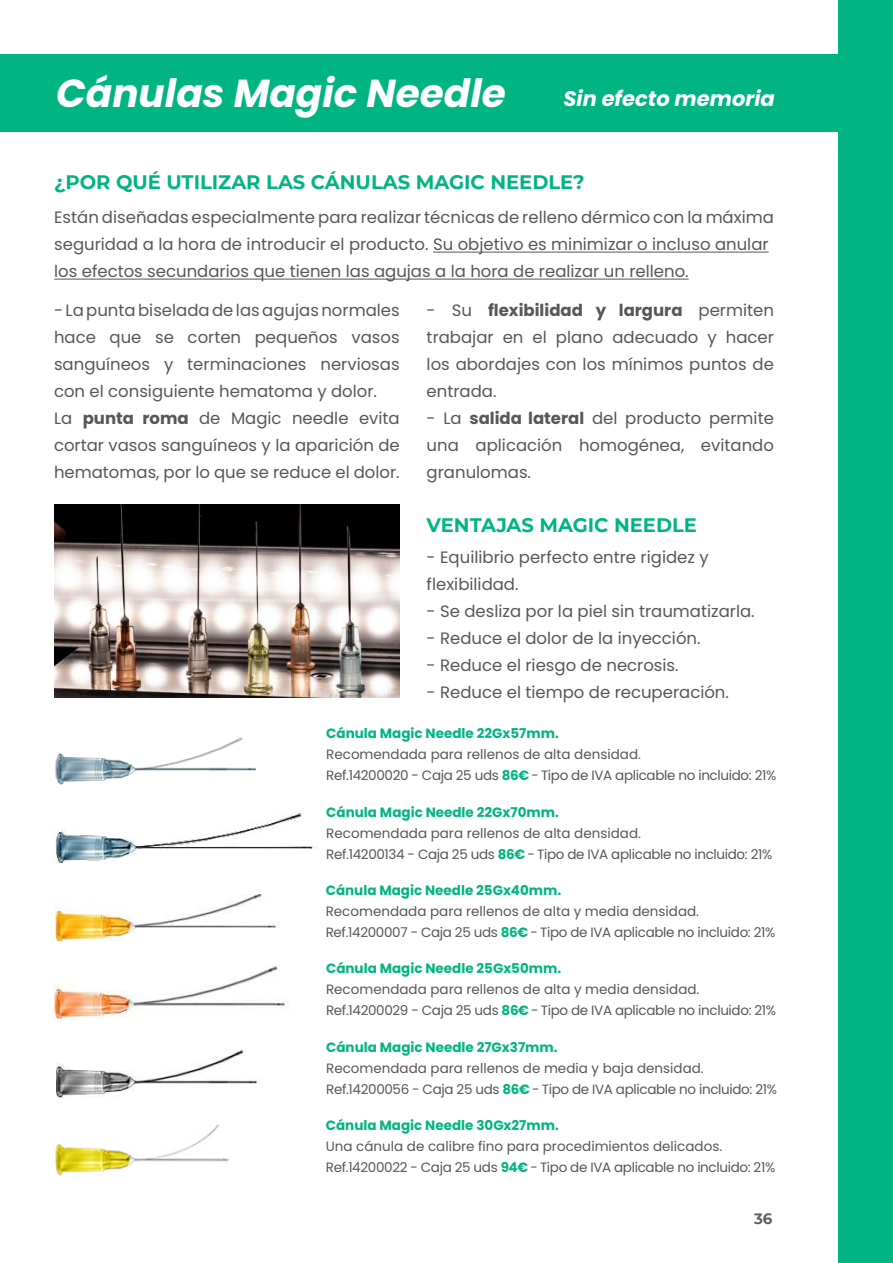
<style>
.page{position:relative;width:893px;height:1263px;background:#fff}
.page>*{position:absolute;margin:0;border:0;box-sizing:border-box;transform-origin:0 0}
.t1{font:italic 700 39px "Poppins";color:#fff}
.t2{font:italic 700 21px "Poppins";color:#fff}
.t3{font:700 19.5px "Montserrat";color:#00b582}
.t4{font:16.5px/27px "Poppins";color:#585756}
.t5{font:700 15px "Montserrat";color:#616161}
.t6{font:13.5px/21px "Poppins";letter-spacing:-.025em;color:#585756}
.t7{font:700 13.5px "Poppins";color:#00b582}
.t8{font:13.5px/21px "Poppins";color:#585756}
.s1{font-weight:700}
.s2{font-weight:700;color:#00b582}
</style>
<div class="page">
<img style="left:56px;top:894px;width:220px;height:46px">
<img style="left:54px;top:966px;width:232px;height:55px">
<img style="left:56px;top:1049px;width:204px;height:49px">
<img style="left:55px;top:737px;width:201px;height:48px">
<img style="left:55px;top:1124px;width:174px;height:52px">
<hr style="left:433px;top:252px;width:336px;height:1px;background:#585756">
<hr style="left:54px;top:279px;width:635px;height:1px;background:#585756">
<div style="left:0;top:54px;width:850px;height:78px;background:#00b582"></div>
<div style="left:839px;top:0;width:54px;height:1263px;background:#00b582"></div>
<img style="left:54px;top:808px;width:264px;height:55px">
<img style="left:54px;top:505px;width:346px;height:193px">
<h1 class="t1" style="left:56px;top:71px;width:451px">Cánulas Magic Needle</h1>
<p class="t2" style="left:563px;top:86px;width:213px">Sin efecto memoria</p>
<p class="t3" style="left:54px;top:168px;width:532px">¿POR QUÉ UTILIZAR LAS CÁNULAS MAGIC NEEDLE?</p>
<p class="t4" style="left:54px;top:204px;width:721px">Están diseñadas especialmente para realizar técnicas de relleno dérmico con la máxima seguridad a la hora de introducir el producto. Su objetivo es minimizar o incluso anular los efectos secundarios que tienen las agujas a la hora de realizar un relleno.</p>
<p class="t4" style="left:54px;top:297px;width:347px">- La punta biselada de las agujas normales hace que se corten pequeños vasos sanguíneos y terminaciones nerviosas con el consiguiente hematoma y dolor.<br>La <span class="s1">punta roma</span> de Magic needle evita cortar vasos sanguíneos y la aparición de hematomas, por lo que se reduce el dolor.</p>
<p class="t4" style="left:427px;top:297px;width:349px;text-align:justify">- Su <span class="s1">flexibilidad y largura</span> permiten trabajar en el plano adecuado y hacer los abordajes con los mínimos puntos de entrada.</p>
<p class="t4" style="left:427px;top:405px;width:349px;text-align:justify">- La <span class="s1">salida lateral</span> del producto permite una aplicación homogénea, evitando granulomas.</p>
<p class="t3" style="left:427px;top:511px;width:272px">VENTAJAS MAGIC NEEDLE</p>
<p class="t4" style="left:427px;top:544px;width:283px">- Equilibrio perfecto entre rigidez y flexibilidad.</p>
<p class="t4" style="left:427px;top:598px;width:330px">- Se desliza por la piel sin traumatizarla.</p>
<p class="t4" style="left:427px;top:625px;width:275px">- Reduce el dolor de la inyección.</p>
<p class="t4" style="left:427px;top:652px;width:254px">- Reduce el riesgo de necrosis.</p>
<p class="t4" style="left:427px;top:679px;width:304px">- Reduce el tiempo de recuperación.</p>
<p class="t7" style="left:326px;top:726px;width:234px">Cánula Magic Needle 22Gx57mm.</p>
<p class="t6" style="left:326px;top:744px;width:452px">Recomendada para rellenos de alta densidad.<br>Ref.14200020 - Caja 25 uds <span class="s2">86€</span> - Tipo de IVA aplicable no incluido: 21%</p>
<p class="t7" style="left:326px;top:804px;width:234px">Cánula Magic Needle 22Gx70mm.</p>
<p class="t6" style="left:326px;top:822px;width:448px">Recomendada para rellenos de alta densidad.<br>Ref.14200134 - Caja 25 uds <span class="s2">86€</span> - Tipo de IVA aplicable no incluido: 21%</p>
<p class="t7" style="left:326px;top:882px;width:237px">Cánula Magic Needle 25Gx40mm.</p>
<p class="t6" style="left:326px;top:901px;width:451px">Recomendada para rellenos de alta y media densidad.<br>Ref.14200007 - Caja 25 uds <span class="s2">86€</span> - Tipo de IVA aplicable no incluido: 21%</p>
<p class="t7" style="left:326px;top:961px;width:237px">Cánula Magic Needle 25Gx50mm.</p>
<p class="t6" style="left:326px;top:979px;width:452px">Recomendada para rellenos de alta y media densidad.<br>Ref.14200029 - Caja 25 uds <span class="s2">86€</span> - Tipo de IVA aplicable no incluido: 21%</p>
<p class="t7" style="left:326px;top:1039px;width:233px">Cánula Magic Needle 27Gx37mm.</p>
<p class="t6" style="left:326px;top:1058px;width:452px">Recomendada para rellenos de media y baja densidad.<br>Ref.14200056 - Caja 25 uds <span class="s2">86€</span> - Tipo de IVA aplicable no incluido: 21%</p>
<p class="t7" style="left:326px;top:1117px;width:235px">Cánula Magic Needle 30Gx27mm.</p>
<p class="t8" style="left:326px;top:1136px;width:451px">Una cánula de calibre fino para procedimientos delicados.<br>Ref.14200022 - Caja 25 uds <span class="s2">94€</span> - Tipo de IVA aplicable no incluido: 21%</p>
<p class="t5" style="left:754px;top:1207px;width:20px">36</p>
</div>
